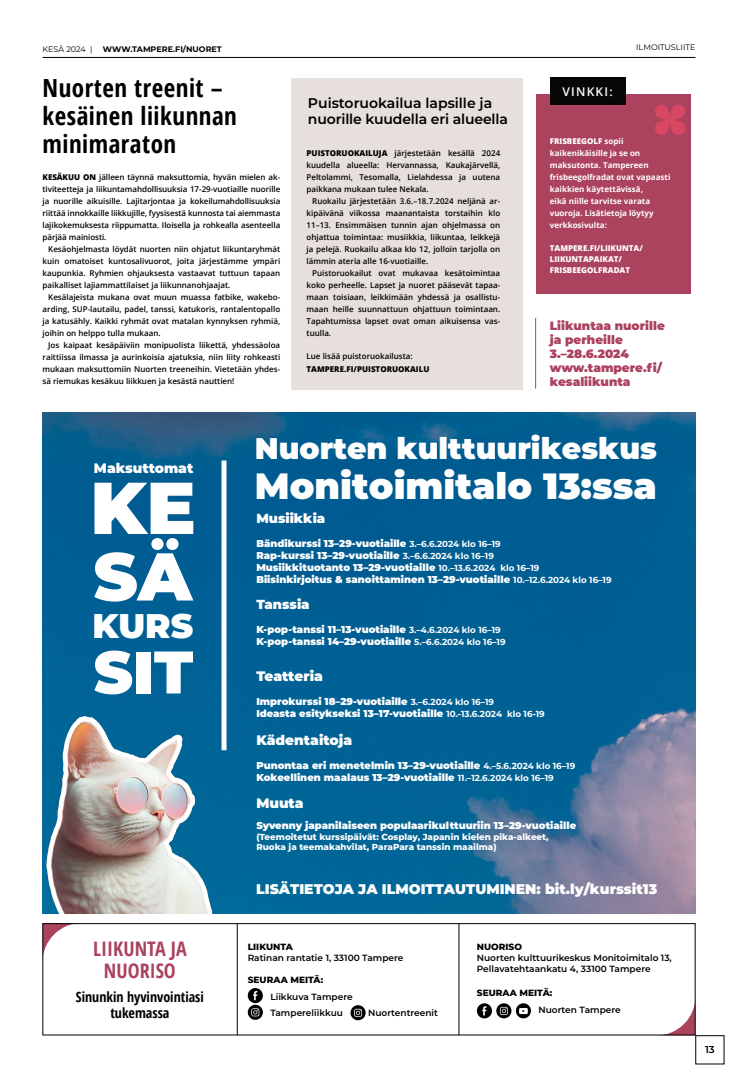
<style>
.page{position:relative;width:738px;height:1078px;background:#fff}
.page>*{position:absolute;margin:0;border:0;box-sizing:border-box;transform-origin:0 0}
.t1{font:900 73.2px "Montserrat";color:#fff}
.t2{font:900 67.4px "Montserrat";color:#fff}
.t3{font:900 59.9px "Montserrat";color:#fff}
.t4{font:900 36.5px "Montserrat";color:#fff}
.t5{font:900 34.2px "Montserrat";color:#fff}
.t6{font:900 29.8px "Montserrat";color:#fff}
.Leipis_sis{font:700 condensed 25px/28px "Open Sans";letter-spacing:.02em;color:#000}
.Leipis_sis-2{font:700 condensed 20px/22px "Open Sans";color:#ab425e;text-align:center}
.Leipis_sis-3{font:600 14px/16px "Montserrat";letter-spacing:-.01em;color:#000}
.t7{font:900 14px "Montserrat";color:#fff}
.Leipis_sis-4{font:700 condensed 14px/16px "Open Sans";color:#000;text-align:center}
.t8{font:900 13.7px "Montserrat";color:#fff}
.t9{font:900 13.1px "Montserrat";color:#fff}
.Leipis_sis-5{font:900 12px/14px "Montserrat";color:#ab425e}
.Leipis_sis-6{font:600 12px "Open Sans";letter-spacing:.1em;color:#fff}
.t10{font:900 10px/12px "Montserrat";color:#fff}
.t11{font:600 10px "Montserrat";color:#000}
.Leipis_sis-7{font:600 9px/11px "Montserrat";color:#000}
.t12{font:800 8.7px/10.5px "Montserrat";color:#fff}
.Leipis_sis-8{font:600 8px/12.4px "Open Sans";color:#000}
.Leipis_sis-9{font:700 8px/12px "Open Sans";color:#fff}
.Leipis_sis-10{font:800 8px/11px "Open Sans";color:#fff}
.t13{font:8px "Montserrat";color:#000}
.Leipis_sis-11{font:700 8px "Montserrat";color:#000}
.s1{font-weight:800}
.s2{font-weight:700;font-size:8.7px}
</style>
<div class="page">
<hr style="left:43px;top:57px;width:651px;height:1px;background:#000">
<div style="left:291px;top:78px;width:231px;height:311px;background:#e6dfdb"></div>
<img style="left:43px;top:412px;width:651px;height:501px">
<div style="left:221px;top:460px;width:5px;height:290px;background:#fff"></div>
<img style="left:43px;top:702px;width:216px;height:211px">
<svg style="left:655px;top:996px;width:69px;height:68px"></svg>
<svg style="left:45px;top:925px;width:25px;height:24px"></svg>
<div style="left:43px;top:923px;width:651px;height:111px;border:1px solid #000"></div>
<hr style="left:458px;top:923px;width:1px;height:111px;background:#000">
<hr style="left:237px;top:923px;width:1px;height:111px;background:#000">
<svg style="left:476px;top:1003px;width:54px;height:15px"></svg>
<svg style="left:247px;top:988px;width:16px;height:31px"></svg>
<svg style="left:350px;top:1005px;width:15px;height:15px"></svg>
<hr style="left:534px;top:318px;width:1px;height:70px;background:#ab425e">
<div style="left:535px;top:94px;width:155px;height:199px;background:#ab425e"></div>
<div style="left:549px;top:77px;width:76px;height:28px;background:#070605"></div>
<svg style="left:655px;top:105px;width:30px;height:30px"></svg>
<p class="t13" style="left:43px;top:43px;width:51px">KESÄ 2024 |</p>
<p class="t13" style="left:635px;top:42px;width:61px">ILMOITUSLIITE</p>
<p class="Leipis_sis-11" style="left:103px;top:43px;width:121px">WWW.TAMPERE.FI/NUORET</p>
<p class="Leipis_sis" style="left:43px;top:73px;width:196px">Nuorten treenit – kesäinen liikunnan minimaraton</p>
<p class="Leipis_sis-8" style="left:43px;top:171px;width:239px"><span class="s1">KESÄKUU ON</span> jälleen täynnä maksuttomia, hyvän mielen ak-</p>
<p class="Leipis_sis-8" style="left:43px;top:183px;width:239px">tiviteetteja ja liikuntamahdollisuuksia 17-29-vuotiaille nuorille</p>
<p class="Leipis_sis-8" style="left:43px;top:195px;width:239px">ja nuorille aikuisille. Lajitarjontaa ja kokeilumahdollisuuksia</p>
<p class="Leipis_sis-8" style="left:43px;top:207px;width:239px">riittää innokkaille liikkujille, fyysisestä kunnosta tai aiemmasta</p>
<p class="Leipis_sis-8" style="left:43px;top:219px;width:239px">lajikokemuksesta riippumatta. Iloisella ja rohkealla asenteella</p>
<p class="Leipis_sis-8" style="left:43px;top:231px;width:65px">pärjää mainiosti.</p>
<p class="Leipis_sis-8" style="left:48px;top:243px;width:233px">Kesäohjelmasta löydät nuorten niin ohjatut liikuntaryhmät</p>
<p class="Leipis_sis-8" style="left:43px;top:255px;width:239px">kuin omatoiset kuntosalivuorot, joita järjestämme ympäri</p>
<p class="Leipis_sis-8" style="left:43px;top:267px;width:239px">kaupunkia. Ryhmien ohjauksesta vastaavat tuttuun tapaan</p>
<p class="Leipis_sis-8" style="left:43px;top:279px;width:189px">paikalliset lajiammattilaiset ja liikunnanohjaajat.</p>
<p class="Leipis_sis-8" style="left:48px;top:291px;width:233px">Kesälajeista mukana ovat muun muassa fatbike, wakebo-</p>
<p class="Leipis_sis-8" style="left:43px;top:303px;width:239px">arding, SUP-lautailu, padel, tanssi, katukoris, rantalentopallo</p>
<p class="Leipis_sis-8" style="left:43px;top:315px;width:239px">ja katusähly. Kaikki ryhmät ovat matalan kynnyksen ryhmiä,</p>
<p class="Leipis_sis-8" style="left:43px;top:327px;width:120px">joihin on helppo tulla mukaan.</p>
<p class="Leipis_sis-8" style="left:48px;top:339px;width:233px">Jos kaipaat kesäpäiviin monipuolista liikettä, yhdessäoloa</p>
<p class="Leipis_sis-8" style="left:43px;top:351px;width:239px">raittiissa ilmassa ja aurinkoisia ajatuksia, niin liity rohkeasti</p>
<p class="Leipis_sis-8" style="left:43px;top:363px;width:239px">mukaan maksuttomiin Nuorten treeneihin. Vietetään yhdes-</p>
<p class="Leipis_sis-8" style="left:43px;top:375px;width:193px">sä riemukas kesäkuu liikkuen ja kesästä nauttien!</p>
<p class="Leipis_sis-3" style="left:308px;top:95px;width:201px">Puistoruokailua lapsille ja nuorille kuudella eri alueella</p>
<p class="Leipis_sis-8" style="left:306px;top:147px;width:195px"><span class="s1">PUISTORUOKAILUJA</span> järjestetään kesällä 2024</p>
<p class="Leipis_sis-8" style="left:306px;top:159px;width:195px">kuudella alueella: Hervannassa, Kaukajärvellä,</p>
<p class="Leipis_sis-8" style="left:306px;top:171px;width:195px">Peltolammi, Tesomalla, Lielahdessa ja uutena</p>
<p class="Leipis_sis-8" style="left:306px;top:183px;width:124px">paikkana mukaan tulee Nekala.</p>
<p class="Leipis_sis-8" style="left:312px;top:195px;width:189px">Ruokailu järjestetään 3.6.–18.7.2024 neljänä ar-</p>
<p class="Leipis_sis-8" style="left:306px;top:207px;width:195px">kipäivänä viikossa maanantaista torstaihin klo</p>
<p class="Leipis_sis-8" style="left:306px;top:219px;width:195px">11–13. Ensimmäisen tunnin ajan ohjelmassa on</p>
<p class="Leipis_sis-8" style="left:306px;top:231px;width:195px">ohjattua toimintaa: musiikkia, liikuntaa, leikkejä</p>
<p class="Leipis_sis-8" style="left:306px;top:243px;width:195px">ja pelejä. Ruokailu alkaa klo 12, jolloin tarjolla on</p>
<p class="Leipis_sis-8" style="left:306px;top:255px;width:123px">lämmin ateria alle 16-vuotiaille.</p>
<p class="Leipis_sis-8" style="left:312px;top:267px;width:189px">Puistoruokailut ovat mukavaa kesätoimintaa</p>
<p class="Leipis_sis-8" style="left:306px;top:279px;width:195px">koko perheelle. Lapset ja nuoret pääsevät tapaa-</p>
<p class="Leipis_sis-8" style="left:306px;top:291px;width:195px">maan toisiaan, leikkimään yhdessä ja osallistu-</p>
<p class="Leipis_sis-8" style="left:306px;top:303px;width:195px">maan heille suunnattuun ohjattuun toimintaan.</p>
<p class="Leipis_sis-8" style="left:306px;top:315px;width:195px">Tapahtumissa lapset ovat oman aikuisensa vas-</p>
<p class="Leipis_sis-8" style="left:306px;top:327px;width:26px">tuulla.</p>
<p class="Leipis_sis-8" style="left:306px;top:350px;width:124px">Lue lisää puistoruokailusta:<br><span class="s1">TAMPERE.FI/PUISTORUOKAILU</span></p>
<p class="Leipis_sis-6" style="left:562px;top:83px;width:52px">VINKKI:</p>
<p class="Leipis_sis-9" style="left:549px;top:135px;width:122px"><span class="s1">FRISBEEGOLF</span> sopii kaikenikäisille ja se on maksutonta. Tampereen frisbeegolfradat ovat vapaasti kaikkien käytettävissä,<br>eikä niille tarvitse varata vuoroja. Lisätietoja löytyy verkkosivulta:</p>
<p class="Leipis_sis-10" style="left:549px;top:242px;width:94px">TAMPERE.FI/LIIKUNTA/<br>LIIKUNTAPAIKAT/<br>FRISBEEGOLFRADAT</p>
<p class="Leipis_sis-5" style="left:549px;top:317px;width:116px">Liikuntaa nuorille ja perheille<br>3.–28.6.2024 www.tampere.fi/ kesaliikunta</p>
<p class="t8" style="left:94px;top:458px;width:101px">Maksuttomat</p>
<p class="t1" style="left:90px;top:453px;width:107px">KE</p>
<p class="t2" style="left:93px;top:526px;width:100px">SÄ</p>
<p class="t5" style="left:92px;top:599px;width:102px">KURS</p>
<p class="t3" style="left:93px;top:627px;width:101px">SIT</p>
<p class="t6" style="left:254px;top:426px;width:403px">Nuorten kulttuurikeskus</p>
<p class="t4" style="left:255px;top:458px;width:403px">Monitoimitalo 13:ssa</p>
<p class="t9" style="left:256px;top:508px;width:70px">Musiikkia</p>
<p class="t10" style="left:256px;top:536px;width:356px">Bändikurssi 13–29-vuotiaille <span class="s2">3.–6.6.2024 klo 16–19<br></span>Rap-kurssi 13–29-vuotiaille <span class="s2">3.–6.6.2024 klo 16–19<br></span>Musiikkituotanto 13–29-vuotiaille <span class="s2">10.–13.6.2024 klo 16–19<br></span>Biisinkirjoitus &amp; sanoittaminen 13–29-vuotiaille <span class="s2">10.–12.6.2024 klo 16–19</span></p>
<p class="t9" style="left:256px;top:594px;width:55px">Tanssia</p>
<p class="t10" style="left:256px;top:622px;width:250px">K-pop-tanssi 11–13-vuotiaille <span class="s2">3.–4.6.2024 klo 16–19<br></span>K-pop-tanssi 14–29-vuotiaille <span class="s2">5.–6.6.2024 klo 16–19</span></p>
<p class="t8" style="left:256px;top:665px;width:68px">Teatteria</p>
<p class="t10" style="left:256px;top:694px;width:290px">Improkurssi 18–29-vuotiaille <span class="s2">3.–6.2024 klo 16–19<br></span>Ideasta esitykseksi 13–17-vuotiaille <span class="s2">10.-13.6.2024 klo 16-19</span></p>
<p class="t8" style="left:256px;top:730px;width:97px">Kädentaitoja</p>
<p class="t10" style="left:256px;top:759px;width:320px">Punontaa eri menetelmin 13–29-vuotiaille <span class="s2">4.–5.6.2024 klo 16–19<br></span>Kokeellinen maalaus 13–29-vuotiaille <span class="s2">11.–12.6.2024 klo 16–19</span></p>
<p class="t8" style="left:256px;top:793px;width:49px">Muuta</p>
<p class="t10" style="left:256px;top:819px;width:321px">Syvenny japanilaiseen populaarikulttuuriin 13–29-vuotiaille</p>
<p class="t12" style="left:256px;top:830px;width:293px">(Teemoitetut kurssipäivät: Cosplay, Japanin kielen pika-alkeet,<br>Ruoka ja teemakahvilat, ParaPara tanssin maailma)</p>
<p class="t7" style="left:256px;top:878px;width:402px">LISÄTIETOJA JA ILMOITTAUTUMINEN: bit.ly/kurssit13</p>
<p class="Leipis_sis-2" style="left:93px;top:937px;width:95px">LIIKUNTA JA<br>NUORISO</p>
<p class="Leipis_sis-7" style="left:476px;top:940px;width:196px"><span class="s1">NUORISO<br></span>Nuorten kulttuurikeskus Monitoimitalo 13,<br>Pellavatehtaankatu 4, 33100 Tampere</p>
<p class="Leipis_sis-7" style="left:247px;top:940px;width:157px"><span class="s1">LIIKUNTA<br></span>Ratinan rantatie 1, 33100 Tampere</p>
<p class="Leipis_sis-7" style="left:270px;top:970px;width:84px;line-height:16.7px;text-indent:-23px"><span class="s1">SEURAA MEITÄ:<br></span>Liikkuva Tampere<br>Tampereliikkuu</p>
<p class="Leipis_sis-7" style="left:538px;top:984px;width:84px;line-height:16.7px;text-indent:-61px"><span class="s1">SEURAA MEITÄ:<br></span>Nuorten Tampere</p>
<p class="Leipis_sis-4" style="left:76px;top:988px;width:129px">Sinunkin hyvinvointiasi tukemassa</p>
<p class="Leipis_sis-7" style="left:368px;top:1006px;width:71px">Nuortentreenit</p>
<p class="t11" style="left:704px;top:1042px;width:11px">13</p>
</div>
